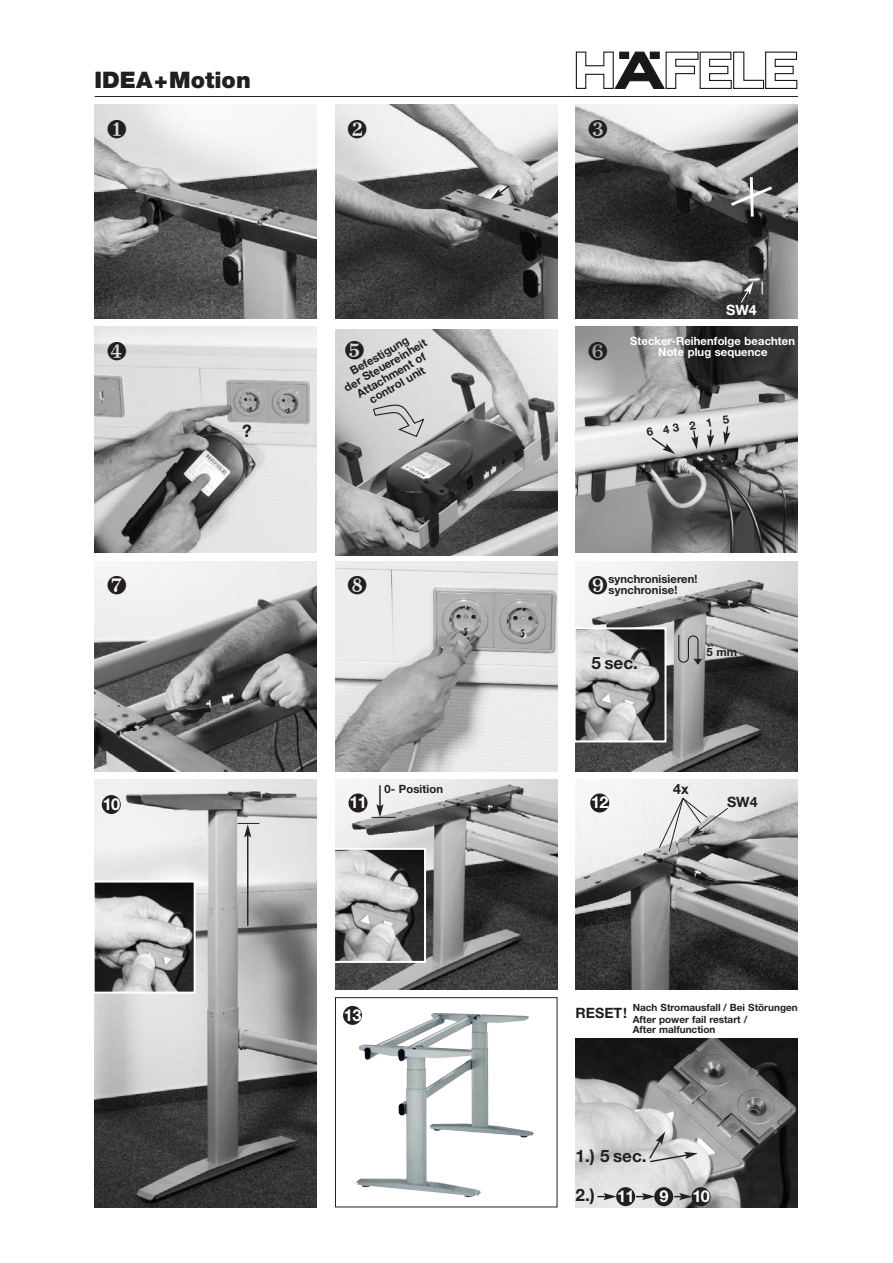
<style>
.page{position:relative;width:893px;height:1263px;background:#fff}
.page>*{position:absolute;margin:0;border:0;box-sizing:border-box;transform-origin:0 0}
.t1{font:900 22.8px "Helvetica Neue";color:#231f20}
.t2{font:700 17.1px "Helvetica Neue";color:#231f20}
.t3{font:17.1px "Helvetica Neue";color:#fff}
.t4{font:700 16.35px "Helvetica Neue";letter-spacing:-.035em;color:#fff}
.t5{font:700 14.25px "Helvetica Neue";color:#231f20}
.t6{font:700 14.25px "Helvetica Neue";color:#fff}
.t7{font:700 11.4px/11.4px "Helvetica Neue";color:#231f20;text-align:center}
.t8{font:700 11.4px/11.4px "Helvetica Neue";color:#fff;text-align:center}
.t9{font:700 10.05px/12px "Helvetica Neue";color:#231f20}
</style>
<div class="page">
<svg style="left:575px;top:51px;width:223px;height:38px"></svg>
<hr style="left:95px;top:96px;width:702px;height:1px;background:#231f20">
<img style="left:95px;top:779px;width:222px;height:428px">
<img style="left:575px;top:779px;width:222px;height:210px">
<img style="left:354px;top:1013px;width:180px;height:184px">
<div style="left:335px;top:997px;width:222px;height:210px;border:1px solid #231f20"></div>
<img style="left:335px;top:561px;width:222px;height:210px">
<img style="left:95px;top:561px;width:222px;height:210px">
<img style="left:575px;top:561px;width:222px;height:210px">
<img style="left:576px;top:630px;width:87px;height:109px">
<div style="left:573px;top:627px;width:93px;height:115px;border:2px solid #fff"></div>
<img style="left:96px;top:884px;width:97px;height:107px">
<div style="left:93px;top:881px;width:103px;height:113px;border:2px solid #fff"></div>
<hr style="left:247px;top:835px;width:1px;height:91px;background:#231f20">
<img style="left:575px;top:1038px;width:222px;height:169px">
<svg style="left:597px;top:1193px;width:19px;height:7px"></svg>
<svg style="left:636px;top:1193px;width:18px;height:7px"></svg>
<svg style="left:674px;top:1193px;width:17px;height:7px"></svg>
<svg style="left:238px;top:823px;width:21px;height:14px"></svg>
<svg style="left:678px;top:635px;width:23px;height:29px"></svg>
<img style="left:335px;top:779px;width:222px;height:210px">
<svg style="left:371px;top:785px;width:25px;height:33px"></svg>
<img style="left:336px;top:851px;width:87px;height:109px">
<div style="left:333px;top:848px;width:93px;height:115px;border:2px solid #fff"></div>
<img style="left:95px;top:327px;width:222px;height:226px">
<img style="left:335px;top:330px;width:222px;height:226px">
<img style="left:575px;top:327px;width:222px;height:226px">
<img style="left:95px;top:105px;width:222px;height:214px">
<img style="left:335px;top:105px;width:222px;height:214px">
<img style="left:575px;top:105px;width:222px;height:214px">
<svg style="left:650px;top:436px;width:25px;height:18px"></svg>
<svg style="left:372px;top:402px;width:53px;height:36px"></svg>
<svg style="left:490px;top:184px;width:21px;height:16px"></svg>
<svg style="left:727px;top:174px;width:48px;height:45px"></svg>
<svg style="left:740px;top:282px;width:13px;height:21px"></svg>
<svg style="left:647px;top:1132px;width:50px;height:31px"></svg>
<svg style="left:658px;top:797px;width:70px;height:55px"></svg>
<svg style="left:691px;top:429px;width:7px;height:20px"></svg>
<svg style="left:707px;top:430px;width:7px;height:18px"></svg>
<svg style="left:723px;top:425px;width:7px;height:20px"></svg>
<div style="left:348px;top:794px;width:19px;height:19px;background:#231f20;border-radius:50%"></div>
<div style="left:102px;top:795px;width:19px;height:19px;background:#231f20;border-radius:50%"></div>
<div style="left:590px;top:794px;width:19px;height:19px;background:#231f20;border-radius:50%"></div>
<div style="left:343px;top:1006px;width:19px;height:19px;background:#231f20;border-radius:50%"></div>
<div style="left:616px;top:1187px;width:19px;height:19px;background:#231f20;border-radius:50%"></div>
<div style="left:654px;top:1187px;width:19px;height:19px;background:#231f20;border-radius:50%"></div>
<div style="left:691px;top:1187px;width:19px;height:19px;background:#231f20;border-radius:50%"></div>
<svg style="left:108px;top:119px;width:18px;height:19px"></svg>
<svg style="left:348px;top:119px;width:18px;height:19px"></svg>
<svg style="left:588px;top:119px;width:19px;height:19px"></svg>
<svg style="left:108px;top:342px;width:18px;height:18px"></svg>
<svg style="left:345px;top:341px;width:19px;height:18px"></svg>
<svg style="left:588px;top:342px;width:19px;height:18px"></svg>
<svg style="left:108px;top:576px;width:18px;height:18px"></svg>
<svg style="left:348px;top:576px;width:18px;height:18px"></svg>
<svg style="left:588px;top:576px;width:19px;height:18px"></svg>
<h1 class="t1" style="left:95px;top:72px;width:158px">IDEA+Motion</h1>
<p class="t7" style="left:337px;top:375px;width:95px;rotate:-30deg">Befestigung<br>der Steuereinheit<br>Attachment of control unit</p>
<h2 class="t3" style="left:760px;top:281px;width:5px">|</h2>
<p class="t6" style="left:726px;top:305px;width:32px">SW4</p>
<p class="t8" style="left:630px;top:336px;width:167px">Stecker-Reihenfolge beachten<br>Note plug sequence</p>
<h2 class="t2" style="left:242px;top:425px;width:11px">?</h2>
<p class="t7" style="left:646px;top:428px;width:85px;rotate:-9deg">6 4 3 2 1 5</p>
<p class="t7" style="left:608px;top:574px;width:91px;text-align:left">synchronisieren! synchronise!</p>
<h2 class="t2" style="left:591px;top:657px;width:48px">5 sec.</h2>
<p class="t7" style="left:706px;top:647px;width:32px">5 mm</p>
<p class="t7" style="left:384px;top:784px;width:60px">0- Position</p>
<h3 class="t4" style="left:103px;top:798px;width:19px">10</h3>
<h3 class="t4" style="left:349px;top:797px;width:19px">11</h3>
<h3 class="t4" style="left:591px;top:797px;width:19px">12</h3>
<p class="t5" style="left:673px;top:784px;width:17px">4x</p>
<p class="t5" style="left:727px;top:797px;width:32px">SW4</p>
<h3 class="t4" style="left:344px;top:1009px;width:19px">13</h3>
<p class="t5" style="left:575px;top:1008px;width:53px">RESET!</p>
<p class="t9" style="left:632px;top:1002px;width:166px">Nach Stromausfall / Bei Störungen<br>After power fail restart /</p>
<p class="t9" style="left:632px;top:1024px;width:84px">After malfunction</p>
<h2 class="t2" style="left:575px;top:1150px;width:72px">1.) 5 sec.</h2>
<h2 class="t2" style="left:575px;top:1189px;width:21px">2.)</h2>
<h3 class="t4" style="left:617px;top:1190px;width:19px">11</h3>
<h3 class="t4" style="left:659px;top:1190px;width:11px">9</h3>
<h3 class="t4" style="left:692px;top:1190px;width:19px">10</h3>
</div>
